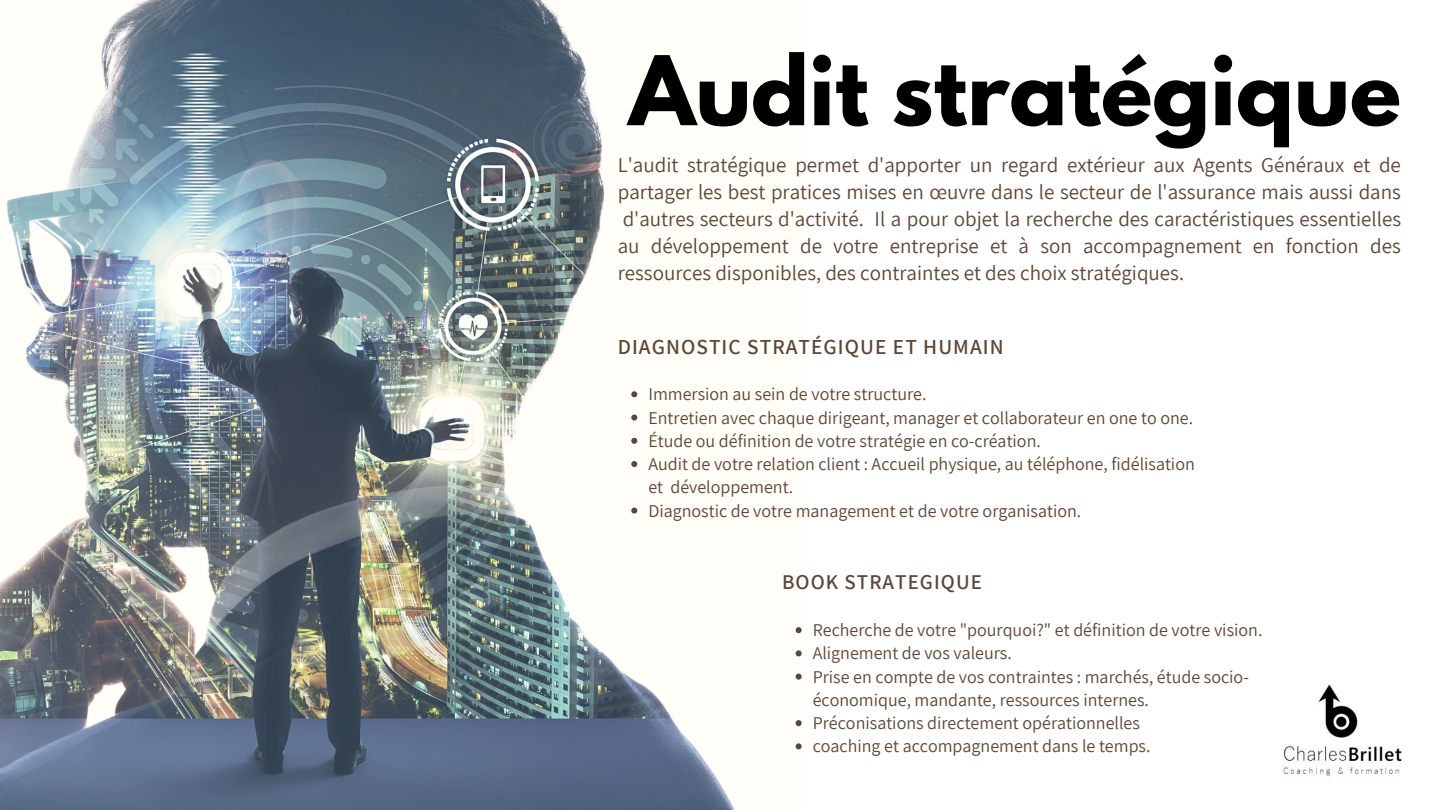
<style>
.page{position:relative;width:1440px;height:810px;background:#fff}
.page>*{position:absolute;margin:0;border:0;box-sizing:border-box;transform-origin:0 0}
.t1{font:700 85px "League Spartan";color:#000}
.t2{font:600 21.3px "Assistant";letter-spacing:.05em;color:#5e4534}
.t3{font:21px/27px "Assistant";color:#5e4534;text-align:justify}
.t4{font:600 21px "Assistant";letter-spacing:.05em;color:#5e4534}
.t5{font:18px/23.2px "Assistant";color:#5e4534}
</style>
<div class="page">
<img style="left:0;top:0;width:800px;height:810px">
<svg style="left:796px;top:627px;width:6px;height:6px"></svg>
<svg style="left:796px;top:650px;width:6px;height:6px"></svg>
<svg style="left:796px;top:674px;width:6px;height:6px"></svg>
<svg style="left:796px;top:720px;width:6px;height:6px"></svg>
<svg style="left:796px;top:743px;width:6px;height:6px"></svg>
<svg style="left:631px;top:391px;width:6px;height:6px"></svg>
<svg style="left:631px;top:415px;width:6px;height:6px"></svg>
<svg style="left:631px;top:438px;width:6px;height:6px"></svg>
<svg style="left:631px;top:461px;width:6px;height:6px"></svg>
<svg style="left:631px;top:508px;width:6px;height:6px"></svg>
<img style="left:1283px;top:684px;width:120px;height:92px">
<h1 class="t1" style="left:629px;top:49px;width:774px">Audit stratégique</h1>
<p class="t3" style="left:618px;top:151px;width:785px">L'audit stratégique permet d'apporter un regard extérieur aux Agents Généraux et de partager les best pratices mises en œuvre dans le secteur de l'assurance mais aussi dans d'autres secteurs d'activité. Il a pour objet la recherche des caractéristiques essentielles au développement de votre entreprise et à son accompagnement en fonction des ressources disponibles, des contraintes et des choix stratégiques.</p>
<p class="t2" style="left:618px;top:332px;width:387px">DIAGNOSTIC STRATÉGIQUE ET HUMAIN</p>
<p class="t5" style="left:648px;top:382px;width:548px">Immersion au sein de votre structure.<br>Entretien avec chaque dirigeant, manager et collaborateur en one to one.<br>Étude ou définition de votre stratégie en co-création.<br>Audit de votre relation client : Accueil physique, au téléphone, fidélisation et développement.<br>Diagnostic de votre management et de votre organisation.</p>
<p class="t4" style="left:782px;top:568px;width:201px">BOOK STRATEGIQUE</p>
<p class="t5" style="left:813px;top:618px;width:451px">Recherche de votre "pourquoi?" et définition de votre vision.<br>Alignement de vos valeurs.<br>Prise en compte de vos contraintes : marchés, étude socio&shy;économique, mandante, ressources internes.<br>Préconisations directement opérationnelles<br>coaching et accompagnement dans le temps.</p>
</div>
